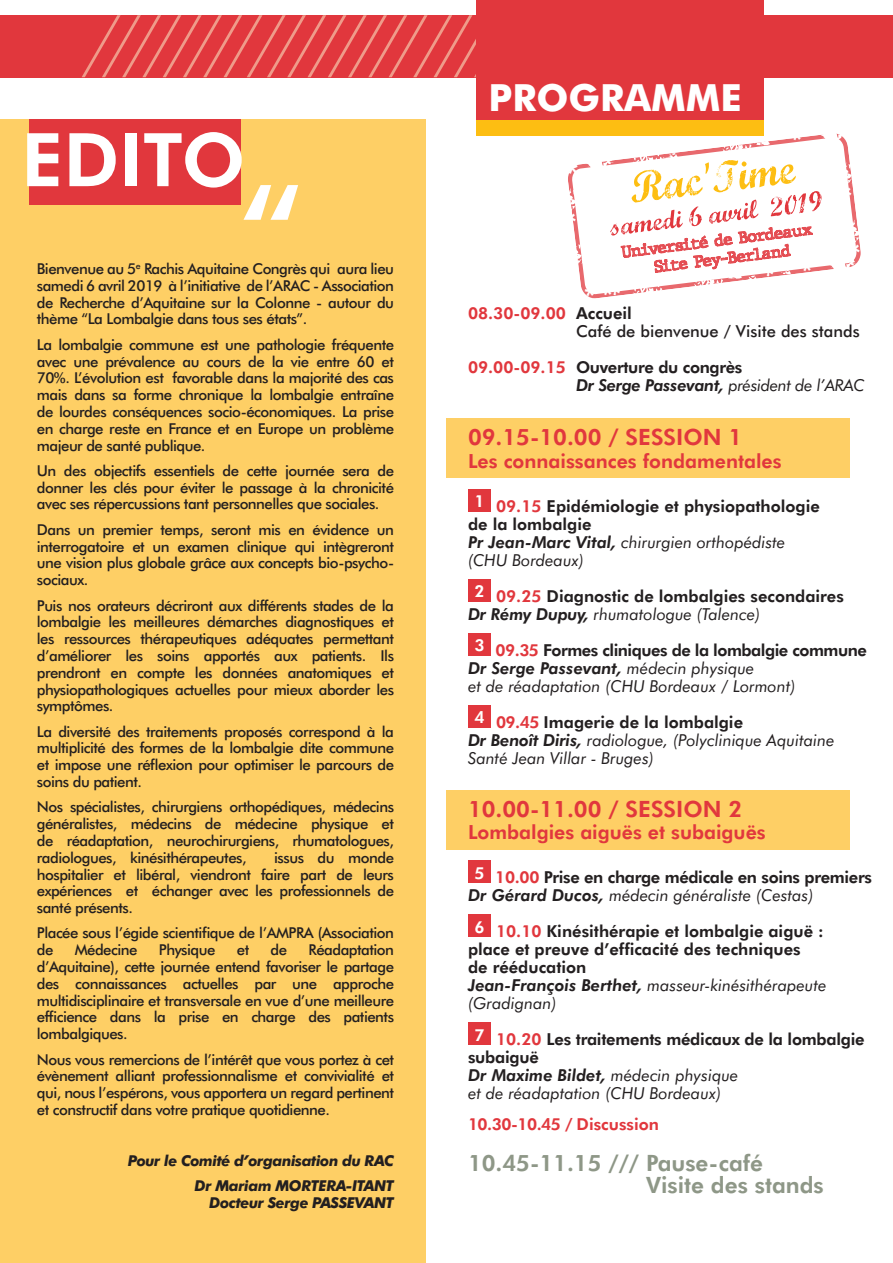
<style>
.page{position:relative;width:893px;height:1263px;background:#fff}
.page>*{position:absolute;margin:0;border:0;box-sizing:border-box;transform-origin:0 0}
.t1{font:800 113.4px "Futura BT";color:#fff}
.t2{font:800 73.95px "Futura BT";color:#fff}
.t3{font:700 37.5px "Futura BT";color:#fff}
.t4{font:800 22.5px "Futura BT";color:#e1373d}
.t5{font:800 22.5px/22.5px "Futura BT";color:#8e9787}
.t6{font:800 19.5px "Futura BT";color:#e1373d}
.t7{font:italic 16.5px/18px "Futura BT";color:#231f20}
.t8{font:800 16.5px/18px "Futura BT";color:#231f20}
.t9{font:800 16.5px/18px "Futura BT";letter-spacing:-.02em;color:#231f20}
.t10{font:800 16.5px "Futura BT";color:#e1373d}
.t11{font:500 16.5px "Futura BT";color:#231f20}
.t12{font:800 16.5px "Futura BT";color:#fff}
.t13{font:15.45px "JMH Typewriter";color:#e1373d}
.t14{font:500 15px/16.8px "Futura BT";letter-spacing:-.035em;color:#231f20;text-align:justify}
.t15{font:italic 700 15px/16.8px "Futura BT";letter-spacing:-.03em;color:#231f20;text-align:right}
.s1{color:#231f20}
.s2{color:#e1373d}
.s3{font-style:italic}
.s4{font-weight:400;font-style:italic}
.s5{font-weight:800}
.s6{font-weight:800;font-style:normal;color:#e1373d}
.s7{font-weight:800;font-style:normal}
</style>
<div class="page">
<div style="left:0;top:15px;width:893px;height:62px;background:#e1373d"></div>
<svg style="left:82px;top:15px;width:394px;height:62px"></svg>
<div style="left:476px;top:115px;width:288px;height:21px;background:#fdbe12"></div>
<div style="left:476px;top:0;width:288px;height:119px;background:#e1373d"></div>
<div style="left:0;top:119px;width:425px;height:1144px;background:#fecf65"></div>
<div style="left:29px;top:119px;width:212px;height:85px;background:#e1373d"></div>
<div style="left:446px;top:419px;width:404px;height:59px;background:#fecf65"></div>
<div style="left:446px;top:790px;width:404px;height:60px;background:#fecf65"></div>
<div style="left:468px;top:489px;width:23px;height:23px;background:#e1373d"></div>
<div style="left:468px;top:579px;width:23px;height:23px;background:#e1373d"></div>
<div style="left:468px;top:633px;width:23px;height:23px;background:#e1373d"></div>
<div style="left:468px;top:705px;width:23px;height:23px;background:#e1373d"></div>
<div style="left:468px;top:860px;width:23px;height:23px;background:#e1373d"></div>
<div style="left:468px;top:914px;width:23px;height:23px;background:#e1373d"></div>
<div style="left:468px;top:1022px;width:23px;height:23px;background:#e1373d"></div>
<svg style="left:568px;top:133px;width:293px;height:166px"></svg>
<p class="t2" style="left:21px;top:115px;width:226px">EDITO</p>
<p class="t1" style="left:241px;top:157px;width:62px">“</p>
<p class="t14" style="left:37px;top:260px;width:359px">Bienvenue au 5<sup>e</sup> Rachis Aquitaine Congrès qui aura lieu samedi 6 avril 2019 à l’initiative de l’ARAC - Association de Recherche d’Aquitaine sur la Colonne - autour du thème “La Lombalgie dans tous ses états”.</p>
<p class="t14" style="left:37px;top:336px;width:359px">La lombalgie commune est une pathologie fréquente avec une prévalence au cours de la vie entre 60 et 70%. L’évolution est favorable dans la majorité des cas mais dans sa forme chronique la lombalgie entraîne de lourdes conséquences socio-économiques. La prise en charge reste en France et en Europe un problème majeur de santé publique.</p>
<p class="t14" style="left:37px;top:462px;width:359px">Un des objectifs essentiels de cette journée sera de donner les clés pour éviter le passage à la chronicité avec ses répercussions tant personnelles que sociales.</p>
<p class="t14" style="left:37px;top:521px;width:359px">Dans un premier temps, seront mis en évidence un interrogatoire et un examen clinique qui intègreront une vision plus globale grâce aux concepts bio-psycho&shy;sociaux.</p>
<p class="t14" style="left:37px;top:597px;width:359px">Puis nos orateurs décriront aux différents stades de la lombalgie les meilleures démarches diagnostiques et les ressources thérapeutiques adéquates permettant d’améliorer les soins apportés aux patients. Ils prendront en compte les données anatomiques et physiopathologiques actuelles pour mieux aborder les symptômes.</p>
<p class="t14" style="left:37px;top:723px;width:359px">La diversité des traitements proposés correspond à la multiplicité des formes de la lombalgie dite commune et impose une réflexion pour optimiser le parcours de soins du patient.</p>
<p class="t14" style="left:37px;top:798px;width:359px">Nos spécialistes, chirurgiens orthopédiques, médecins généralistes, médecins de médecine physique et de réadaptation, neurochirurgiens, rhumatologues, radiologues, kinésithérapeutes,</p>
<p class="t14" style="left:37px;top:849px;width:359px;text-indent:237px">issus du monde hospitalier et libéral, viendront faire part de leurs expériences et échanger avec les professionnels de santé présents.</p>
<p class="t14" style="left:37px;top:924px;width:359px">Placée sous l’égide scientifique de l’AMPRA (Association de</p>
<p class="t14" style="left:37px;top:941px;width:359px;text-indent:272px">Réadaptation d’Aquitaine), cette journée entend favoriser le partage des connaissances actuelles par une approche multidisciplinaire et transversale en vue d’une meilleure efficience dans la prise en charge des patients lombalgiques.</p>
<p class="t14" style="left:37px;top:1051px;width:359px">Nous vous remercions de l’intérêt que vous portez à cet évènement alliant professionnalisme et convivialité et qui, nous l’espérons, vous apportera un regard pertinent et constructif dans votre pratique quotidienne.</p>
<p class="t15" style="left:128px;top:1152px;width:268px">Pour le Comité d’organisation du RAC</p>
<p class="t15" style="left:195px;top:1177px;width:201px">Dr Mariam MORTERA-ITANT<br>Docteur Serge PASSEVANT</p>
<p class="t14" style="left:75px;top:941px;width:64px">Médecine</p>
<p class="t14" style="left:159px;top:941px;width:58px">Physique</p>
<p class="t14" style="left:237px;top:941px;width:14px">et</p>
<p class="t14" style="left:271px;top:941px;width:18px">de</p>
<p class="t3" style="left:489px;top:75px;width:255px">PROGRAMME</p>
<p class="t13" style="left:653px;top:257px;width:138px;rotate:-7deg">Site Pey-Berland</p>
<p class="t10" style="left:468px;top:303px;width:165px">08.30-09.00 <span class="s1">Accueil</span></p>
<p class="t11" style="left:576px;top:321px;width:285px">Café de bienvenue / Visite des stands</p>
<p class="t9" style="left:576px;top:358px;width:290px;text-indent:-108px"><span class="s2">09.00-09.15</span> Ouverture du congrès<br><span class="s3">Dr Serge Passevant,</span> <span class="s4">président de l’ARAC</span></p>
<p class="t4" style="left:468px;top:424px;width:276px">09.15-10.00 / SESSION 1</p>
<p class="t6" style="left:468px;top:449px;width:315px">Les connaissances fondamentales</p>
<p class="t12" style="left:474px;top:491px;width:12px">1</p>
<p class="t8" style="left:496px;top:497px;width:325px"><span class="s2">09.15</span> Epidémiologie et physiopathologie</p>
<p class="t8" style="left:468px;top:515px;width:125px">de la lombalgie</p>
<p class="t7" style="left:468px;top:533px;width:319px"><span class="s5">Pr Jean-Marc Vital,</span> chirurgien orthopédiste (CHU Bordeaux)</p>
<p class="t12" style="left:474px;top:581px;width:12px">2</p>
<p class="t8" style="left:496px;top:587px;width:349px"><span class="s2">09.25</span> Diagnostic de lombalgies secondaires</p>
<p class="t7" style="left:468px;top:605px;width:294px"><span class="s5">Dr Rémy Dupuy,</span> rhumatologue (Talence)</p>
<p class="t12" style="left:474px;top:635px;width:12px">3</p>
<p class="t7" style="left:468px;top:641px;width:400px;text-indent:28px"><span class="s6">09.35</span> <span class="s7">Formes cliniques de la lombalgie commune<br></span><span class="s5">Dr Serge Passevant,</span> médecin physique<br>et de réadaptation (CHU Bordeaux / Lormont)</p>
<p class="t12" style="left:474px;top:707px;width:12px">4</p>
<p class="t7" style="left:468px;top:713px;width:368px;text-indent:28px"><span class="s6">09.45</span> <span class="s7">Imagerie de la lombalgie<br></span><span class="s5">Dr Benoît Diris,</span> radiologue, (Polyclinique Aquitaine<br>Santé Jean Villar - Bruges)</p>
<p class="t4" style="left:468px;top:795px;width:276px">10.00-11.00 / SESSION 2</p>
<p class="t6" style="left:468px;top:820px;width:299px">Lombalgies aiguës et subaiguës</p>
<p class="t12" style="left:474px;top:862px;width:12px">5</p>
<p class="t9" style="left:495px;top:868px;width:378px"><span class="s2">10.00</span> Prise en charge médicale en soins premiers</p>
<p class="t7" style="left:468px;top:886px;width:347px"><span class="s5">Dr Gérard Ducos,</span> médecin généraliste (Cestas)</p>
<p class="t12" style="left:474px;top:916px;width:12px">6</p>
<p class="t8" style="left:468px;top:922px;width:357px;text-indent:28px"><span class="s2">10.10</span> Kinésithérapie et lombalgie aiguë : place et preuve d’efficacité des techniques</p>
<p class="t8" style="left:468px;top:958px;width:120px">de rééducation</p>
<p class="t7" style="left:468px;top:976px;width:360px"><span class="s5">Jean-François Berthet,</span> masseur-kinésithérapeute (Gradignan)</p>
<p class="t12" style="left:474px;top:1024px;width:12px">7</p>
<p class="t8" style="left:496px;top:1030px;width:370px"><span class="s2">10.20</span> Les traitements médicaux de la lombalgie</p>
<p class="t8" style="left:468px;top:1048px;width:72px">subaiguë</p>
<p class="t7" style="left:468px;top:1066px;width:272px"><span class="s5">Dr Maxime Bildet,</span> médecin physique et de réadaptation (CHU Bordeaux)</p>
<p class="t10" style="left:468px;top:1114px;width:193px">10.30-10.45 / Discussion</p>
<p class="t5" style="left:646px;top:1151px;width:179px;text-indent:-178px">10.45-11.15 /// Pause-café<br>Visite des stands</p>
</div>
